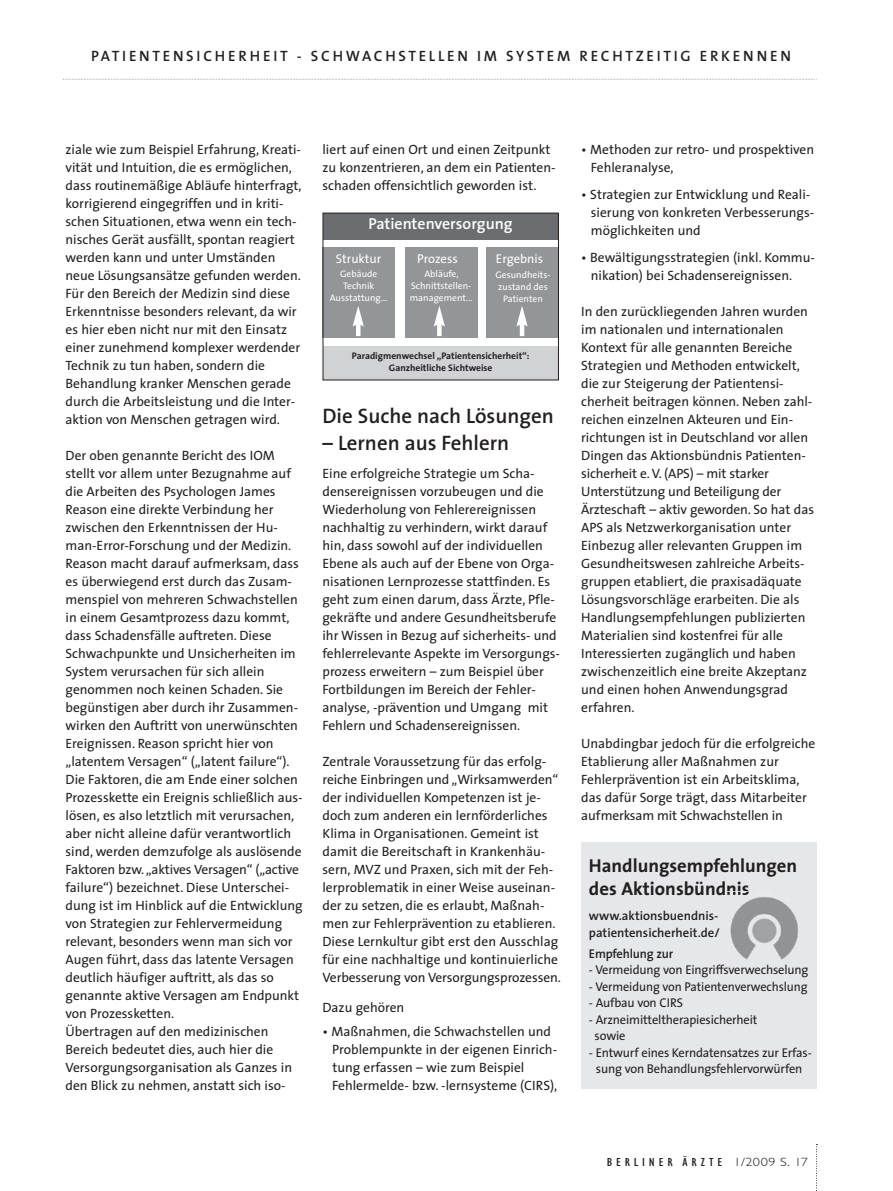
<style>
.page{position:relative;width:893px;height:1191px;background:#fff}
.page>*{position:absolute;margin:0;border:0;box-sizing:border-box;transform-origin:0 0}
.t1{font:600 21px "The Sans";color:#231f20}
.t2{font:700 18.75px/22.5px "The Sans";color:#231f20}
.t3{font:600 15.9px "The Sans";color:#fff}
.t4{font:600 15px "The Sans";letter-spacing:.185em;color:#231f20}
.t5{font:13.5px/18px "The Sans";color:#231f20}
.t6{font:12.75px/16.5px "The Sans";letter-spacing:-.015em;color:#231f20}
.t7{font:600 12.75px/16.5px "The Sans";color:#231f20}
.t8{font:12.75px "The Sans";letter-spacing:-.015em;color:#231f20;scale:.96 1}
.t9{font:12.75px "The Sans";color:#fff}
.t10{font:300 12px "Gill Sans";color:#231f20;scale:1.2 1}
.t11{font:condensed 12px "Gill Sans";letter-spacing:.18em;color:#231f20;scale:1.2 1}
.t12{font:condensed 12px "Gill Sans";letter-spacing:.26em;color:#231f20;scale:1.2 1}
.t13{font:9.6px/12px "The Sans";color:#fff;text-align:center}
.t14{font:700 9.6px/12px "The Sans";color:#231f20;text-align:center}
.s1{font-weight:400;font-stretch:condensed}
</style>
<div class="page">
<svg style="left:816px;top:1144px;width:1px;height:47px"></svg>
<div style="left:581px;top:842px;width:235px;height:247px;background:#e6e7e9"></div>
<svg style="left:63px;top:79px;width:754px;height:1px"></svg>
<div style="left:323px;top:213px;width:235px;height:26px;background:#6c6d70"></div>
<div style="left:323px;top:247px;width:72px;height:91px;background:#939598"></div>
<div style="left:405px;top:247px;width:72px;height:91px;background:#939598"></div>
<div style="left:323px;top:346px;width:236px;height:34px;background:#d1d2d4"></div>
<div style="left:486px;top:247px;width:73px;height:91px;background:#939598"></div>
<hr style="left:520px;top:322px;width:4px;height:14px;background:#fff">
<svg style="left:516px;top:306px;width:12px;height:20px"></svg>
<div style="left:437px;top:322px;width:5px;height:14px;background:#fff"></div>
<svg style="left:434px;top:306px;width:11px;height:20px"></svg>
<hr style="left:356px;top:322px;width:4px;height:14px;background:#fff">
<svg style="left:353px;top:306px;width:11px;height:20px"></svg>
<div style="left:323px;top:213px;width:236px;height:167px;border:1px solid #231f20"></div>
<img style="left:730px;top:897px;width:68px;height:63px">
<img style="left:727px;top:891px;width:22px;height:4px">
<p class="t4" style="left:91px;top:44px;width:701px">PATIENTENSICHERHEIT - SCHWACHSTELLEN IM SYSTEM RECHTZEITIG ERKENNEN</p>
<p class="t5" style="left:66px;top:140px;width:238px">ziale wie zum Beispiel Erfahrung, Kreati - vität und Intuition, die es ermöglichen, dass routinemäßige Abläufe hinterfragt, korrigierend eingegriffen und in kriti&shy;schen Situationen, etwa wenn ein tech&shy;nisches Gerät ausfällt, spontan reagiert werden kann und unter Umständen neue Lösungsansätze gefunden werden.<br>Für den Bereich der Medizin sind diese Erkenntnisse besonders relevant, da wir es hier eben nicht nur mit den Einsatz einer zunehmend komplexer werdender Technik zu tun haben, sondern die Behandlung kranker Menschen gerade durch die Arbeitsleis tung und die Inter - aktion von Menschen getragen wird.</p>
<p class="t5" style="left:66px;top:446px;width:239px">Der oben genannte Bericht des IOM stellt vor allem unter Bezugnahme auf die Arbeiten des Psychologen James Reason eine direkte Verbindung her zwischen den Erkenntnissen der Hu - man-Error-Forschung und der Medizin.<br>Reason macht darauf aufmerksam, dass es überwiegend erst durch das Zusam - menspiel von mehreren Schwachstellen in einem Gesamtprozess dazu kommt, dass Schadensfälle auftreten. Diese Schwachpunkte und Unsicherheiten im System verursachen für sich allein genommen noch keinen Schaden. Sie begünstigen aber durch ihr Zusammen - wirken den Auftritt von unerwünschten Ereignissen. Reason spricht hier von „latentem Versagen“ („latent failure“).<br>Die Faktoren, die am Ende einer solchen Prozesskette ein Ereignis schließlich aus&shy;lösen, es also letztlich mit verursachen, aber nicht alleine dafür verantwortlich sind, werden demzufolge als auslösende Faktoren bzw. „aktives Versagen“ („active failure“) bezeichnet. Diese Unterschei - dung ist im Hinblick auf die Entwicklung von Stra tegien zur Fehlervermeidung relevant, besonders wenn man sich vor Augen führt, dass das latente Versagen deutlich häufiger auftritt, als das so genannte aktive Versagen am Endpunkt von Prozessketten.<br>Übertragen auf den medizinischen Bereich bedeutet dies, auch hier die Versorgungsor ga nisation als Ganzes in den Blick zu nehmen, anstatt sich iso-</p>
<p class="t5" style="left:322px;top:140px;width:235px">liert auf einen Ort und einen Zeitpunkt zu konzentrieren, an dem ein Patienten - schaden offensichtlich geworden ist.</p>
<p class="t3" style="left:368px;top:211px;width:146px">Patientenversorgung</p>
<p class="t13" style="left:330px;top:268px;width:59px">Gebäude<br>Technik<br>Ausstattung...</p>
<p class="t13" style="left:410px;top:267px;width:64px">Abläufe,<br>Schnittstellen&shy;management...</p>
<p class="t13" style="left:495px;top:268px;width:57px">Gesundheits&shy;zustand des<br>Patienten</p>
<p class="t9" style="left:336px;top:248px;width:47px">Struktur</p>
<p class="t9" style="left:417px;top:248px;width:42px">Prozess</p>
<p class="t9" style="left:496px;top:248px;width:49px">Ergebnis</p>
<p class="t14" style="left:352px;top:350px;width:179px">Paradigmenwechsel „Patientensicherheit“:<br>Ganzheitliche Sichtweise</p>
<p class="t1" style="left:322px;top:398px;width:233px">Die Suche nach Lösun gen</p>
<p class="t1" style="left:322px;top:425px;width:188px">– Lernen aus Fehlern</p>
<p class="t5" style="left:322px;top:464px;width:239px">Eine erfolgreiche Strategie um Scha - dens ereignissen vorzubeugen und die Wiederholung von Fehlerereignissen nachhaltig zu verhindern, wirkt darauf hin, dass sowohl auf der individuellen Ebene als auch auf der Ebene von Orga - nisationen Lernprozesse stattfinden. Es geht zum einen darum, dass Ärzte, Pfle - ge kräfte und andere Gesundheitsberufe ihr Wissen in Bezug auf sicherheits- und fehlerrelevante Aspekte im Versor gungs - prozess erweitern – zum Beispiel über Fortbildungen im Bereich der Feh ler - analyse, -prävention und Umgang mit Fehlern und Schadensereignissen.</p>
<p class="t5" style="left:322px;top:752px;width:240px">Zentrale Voraussetzung für das erfolg&shy;reiche Einbringen und „Wirksamwerden“ der individuellen Kompetenzen ist je&shy;doch zum anderen ein lernförderliches Klima in Organisationen. Gemeint ist damit die Bereitschaft in Krankenhäu - sern, MVZ und Praxen, sich mit der Feh - ler problematik in einer Weise auseinan&shy;der zu setzen, die es erlaubt, Maß nah - men zur Fehlerprävention zu etablieren.<br>Diese Lernkultur gibt erst den Ausschlag für eine nachhaltige und kontinuierliche Verbesserung von Versorgungsprozessen.</p>
<p class="t5" style="left:322px;top:998px;width:83px">Dazu gehören</p>
<p class="t5" style="left:332px;top:1022px;width:227px;text-indent:-10px">• Maßnahmen, die Schwachstellen und Problem punk te in der eigenen Einrich - tung erfassen – wie zum Beispiel Fehlermelde- bzw. -lernsysteme (CIRS),</p>
<p class="t5" style="left:591px;top:140px;width:225px;text-indent:-10px">• Methoden zur retro- und prospektiven<br>Fehleranalyse,</p>
<p class="t5" style="left:591px;top:185px;width:225px;text-indent:-10px">• Strate gi en zur Entwick lung und Reali - sierung von konkreten Verbesserungs&shy;möglichkeiten und</p>
<p class="t5" style="left:591px;top:248px;width:226px;text-indent:-10px">• Bewälti gungsstrategien (inkl. Kommu&shy;nikation) bei Schadensereignissen.</p>
<p class="t5" style="left:581px;top:302px;width:234px">In den zurückliegenden Jahren wurden im nationalen und internationalen Kontext für alle genannten Bereiche Strategien und Methoden entwickelt, die zur Steigerung der Patientensi - cherheit beitragen können. Neben zahl&shy;reichen einzelnen Akteuren und Ein - richtungen ist in Deutschland vor allen Dingen das Aktionsbündnis Patienten - sicherheit e. V. (APS) – mit starker Unterstützung und Beteiligung der Ärzteschaft – aktiv geworden. So hat das APS als Netzwerkorganisation unter Einbe zug aller relevanten Gruppen im Gesundheitswesen zahlreiche Arbeits - gruppen etabliert, die praxisadäquate Lösungsvorschläge erarbeiten. Die als Handlungsempfehlungen publizierten Materialien sind kostenfrei für alle Interessierten zugänglich und haben zwischenzeitlich eine breite Akzeptanz und einen hohen Anwendungsgrad erfahren.</p>
<p class="t5" style="left:581px;top:734px;width:236px">Unabdingbar jedoch für die erfolgreiche Etablierung aller Maßnahmen zur<br>Feh lerprävention ist ein Arbeitsklima, das dafür Sorge trägt, dass Mitarbeiter aufmerksam mit Schwachstellen in</p>
<p class="t2" style="left:589px;top:854px;width:210px">Handlungsempfehlungen des Aktionsbündnis</p>
<p class="t7" style="left:589px;top:907px;width:132px">www.aktionsbuendnis&shy;patientensicherheit.de/</p>
<p class="t7" style="left:589px;top:945px;width:86px">Empfehlung zur</p>
<p class="t6" style="left:589px;top:961px;width:221px">- Vermeidung von Eingriffsverwechselung</p>
<p class="t8" style="left:589px;top:976px;width:229px">- Vermeidung von Patientenverwechslung</p>
<p class="t6" style="left:589px;top:994px;width:96px">- Aufbau von CIRS</p>
<p class="t6" style="left:595px;top:1011px;width:164px;text-indent:-6px">- Arzneimitteltherapiesicherheit sowie</p>
<p class="t6" style="left:589px;top:1044px;width:224px;text-align:center">- Entwurf eines Kerndatensatzes zur Erfas&shy;sung von Behandlungsfehlervorwürfen</p>
<p class="t10" style="left:682px;top:1155px;width:106px"><span class="s1">ÄRZTE</span> 1/20 9 S. 17</p>
<p class="t11" style="left:635px;top:1156px;width:86px">BERLINER ÄRZTE</p>
<p class="t12" style="left:607px;top:1155px;width:56px">BERLINER</p>
<p class="t10" style="left:741px;top:1156px;width:59px">1/2009 S. 17</p>
</div>
